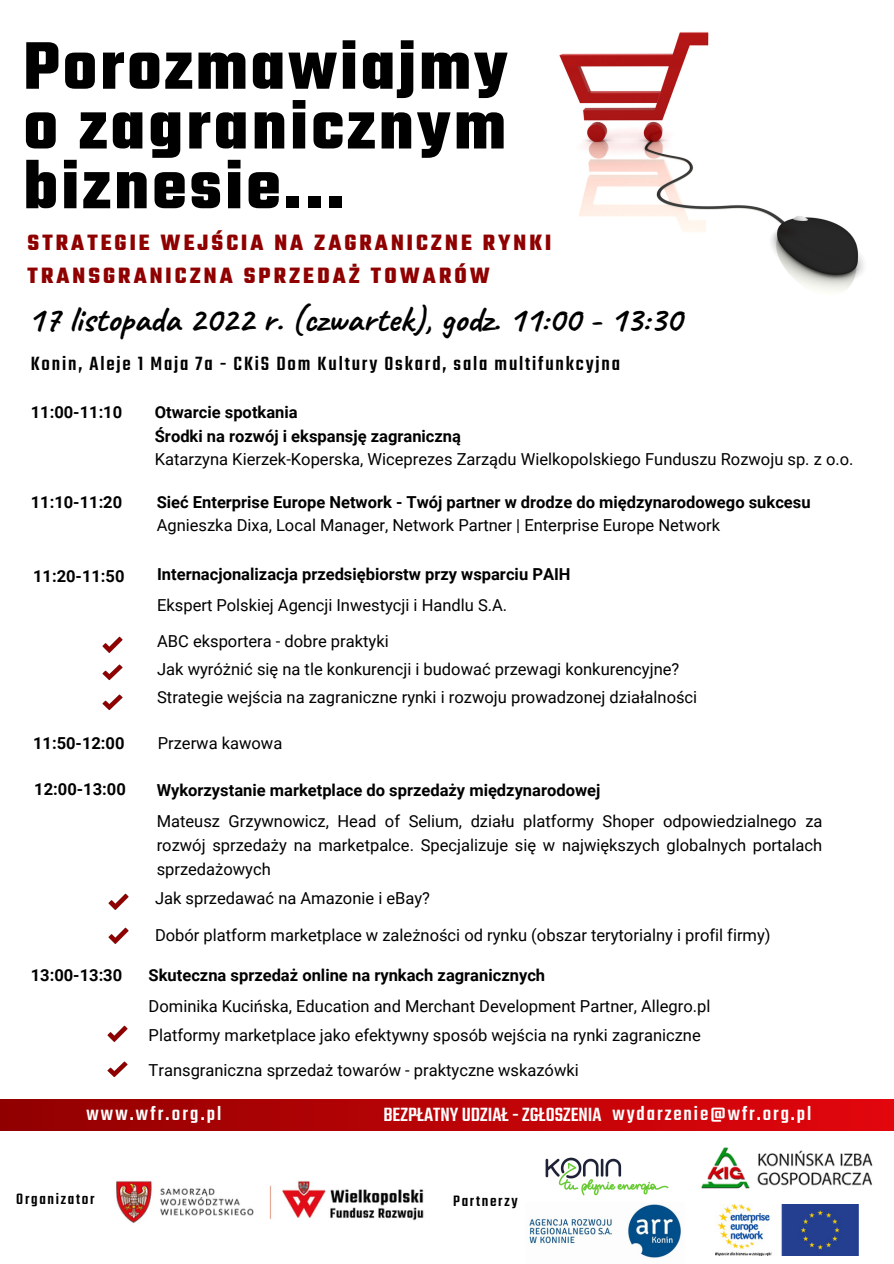
<style>
.page{position:relative;width:894px;height:1264px;background:#fff}
.page>*{position:absolute;margin:0;border:0;box-sizing:border-box;transform-origin:0 0}
.t1{font:700 72.45px/59.7px "Teko";letter-spacing:.045em;color:#000;text-align:justify}
.t2{font:700 36px "Caveat";color:#000}
.t3{font:700 24px/33.5px "Teko";letter-spacing:.13em;color:#8f0000}
.t4{font:500 21px "Teko";letter-spacing:.09em;color:#000}
.t5{font:500 21px "Teko";color:#fff}
.t6{font:500 21px "Teko";letter-spacing:.105em;color:#fff}
.t7{font:16.5px/24.5px "Roboto";color:#000}
.t8{font:700 16.5px/23.7px "Roboto";color:#000}
.t9{font:500 16.5px "Teko";letter-spacing:.105em;color:#000}
</style>
<div class="page">
<div style="left:0;top:1099px;width:893px;height:164px;background:linear-gradient(to right,#910000,#e2060d)"></div>
<div style="left:0;top:1131px;width:893px;height:132px;background:#fff"></div>
<img style="left:559px;top:32px;width:305px;height:260px">
<img style="left:102px;top:636px;width:21px;height:17px">
<img style="left:102px;top:664px;width:21px;height:17px">
<img style="left:102px;top:694px;width:21px;height:17px">
<img style="left:107px;top:1025px;width:21px;height:17px">
<img style="left:107px;top:1061px;width:21px;height:17px">
<img style="left:715px;top:1204px;width:143px;height:51px">
<img style="left:701px;top:1147px;width:172px;height:42px">
<img style="left:108px;top:893px;width:21px;height:17px">
<img style="left:108px;top:927px;width:21px;height:17px">
<img style="left:545px;top:1157px;width:124px;height:39px">
<img style="left:529px;top:1204px;width:152px;height:54px">
<img style="left:116px;top:1181px;width:308px;height:43px">
<h1 class="t1" style="left:23px;top:41px;width:485px">Porozmawiajmy o zagranicznym biznesie...</h1>
<h3 class="t3" style="left:28px;top:227px;width:525px">STRATEGIE WEJŚCIA NA ZAGRANICZNE RYNKI<br>TRANSGRANICZNA SPRZEDAŻ TOWARÓW</h3>
<h2 class="t2" style="left:28px;top:296px;width:655px">17 listopada 2022 r. (czwartek), godz. 11:00 - 13:30</h2>
<p class="t4" style="left:31px;top:350px;width:590px">Konin, Aleje 1 Maja 7a - CKiS Dom Kultury Oskard, sala multifunkcyjna</p>
<p class="t8" style="left:155px;top:400px;width:308px">Otwarcie spotkania<br>Środki na rozwój i ekspansję zagraniczną</p>
<p class="t7" style="left:155px;top:447px;width:700px">Katarzyna Kierzek-Koperska, Wiceprezes Zarządu Wielkopolskiego Funduszu Rozwoju sp. z o.o.</p>
<p class="t8" style="left:31px;top:400px;width:93px">11:00-11:10</p>
<p class="t8" style="left:31px;top:490px;width:93px">11:10-11:20</p>
<p class="t8" style="left:157px;top:490px;width:655px">Sieć Enterprise Europe Network - Twój partner w drodze do międzynarodowego sukcesu</p>
<p class="t7" style="left:157px;top:513px;width:564px">Agnieszka Dixa, Local Manager, Network Partner | Enterprise Europe Network</p>
<p class="t8" style="left:33px;top:564px;width:93px">11:20-11:50</p>
<p class="t8" style="left:157px;top:563px;width:415px">Internacjonalizacja przedsiębiorstw przy wsparciu PAIH</p>
<p class="t7" style="left:157px;top:587px;width:351px;line-height:35.7px">Ekspert Polskiej Agencji Inwestycji i Handlu S.A.<br>ABC eksportera - dobre praktyki</p>
<p class="t7" style="left:157px;top:655px;width:541px;line-height:28.2px">Jak wyróżnić się na tle konkurencji i budować przewagi konkurencyjne?<br>Strategie wejścia na zagraniczne rynki i rozwoju prowadzonej działalności</p>
<p class="t8" style="left:33px;top:732px;width:93px">11:50-12:00</p>
<p class="t7" style="left:158px;top:731px;width:126px">Przerwa kawowa</p>
<p class="t8" style="left:34px;top:777px;width:93px">12:00-13:00</p>
<p class="t8" style="left:157px;top:778px;width:445px">Wykorzystanie marketplace do sprzedaży międzynarodowej</p>
<p class="t7" style="left:157px;top:808px;width:667px;text-align:justify">Mateusz Grzywnowicz, Head of Selium, działu platformy Shoper odpowiedzialnego za rozwój sprzedaży na marketpalce. Specjalizuje się w największych globalnych portalach sprzedażowych</p>
<p class="t7" style="left:155px;top:886px;width:276px">Jak sprzedawać na Amazonie i eBay?</p>
<p class="t7" style="left:155px;top:923px;width:617px">Dobór platform marketplace w zależności od rynku (obszar terytorialny i profil firmy)</p>
<p class="t8" style="left:31px;top:963px;width:93px">13:00-13:30</p>
<p class="t8" style="left:149px;top:963px;width:398px">Skuteczna sprzedaż online na rynkach zagranicznych</p>
<p class="t7" style="left:149px;top:991px;width:563px;line-height:29.2px">Dominika Kucińska, Education and Merchant Development Partner, Allegro.pl<br>Platformy marketplace jako efektywny sposób wejścia na rynki zagraniczne</p>
<p class="t7" style="left:149px;top:1057px;width:431px">Transgraniczna sprzedaż towarów - praktyczne wskazówki</p>
<p class="t6" style="left:86px;top:1099px;width:136px">www.wfr.org.pl</p>
<p class="t5" style="left:383px;top:1100px;width:429px">BEZPŁATNYUDZIAŁ-ZGŁOSZENIA wydarzenie@wfr.org.pl</p>
<p class="t9" style="left:16px;top:1188px;width:80px">Organizator</p>
<p class="t9" style="left:453px;top:1190px;width:66px">Partnerzy</p>
</div>
